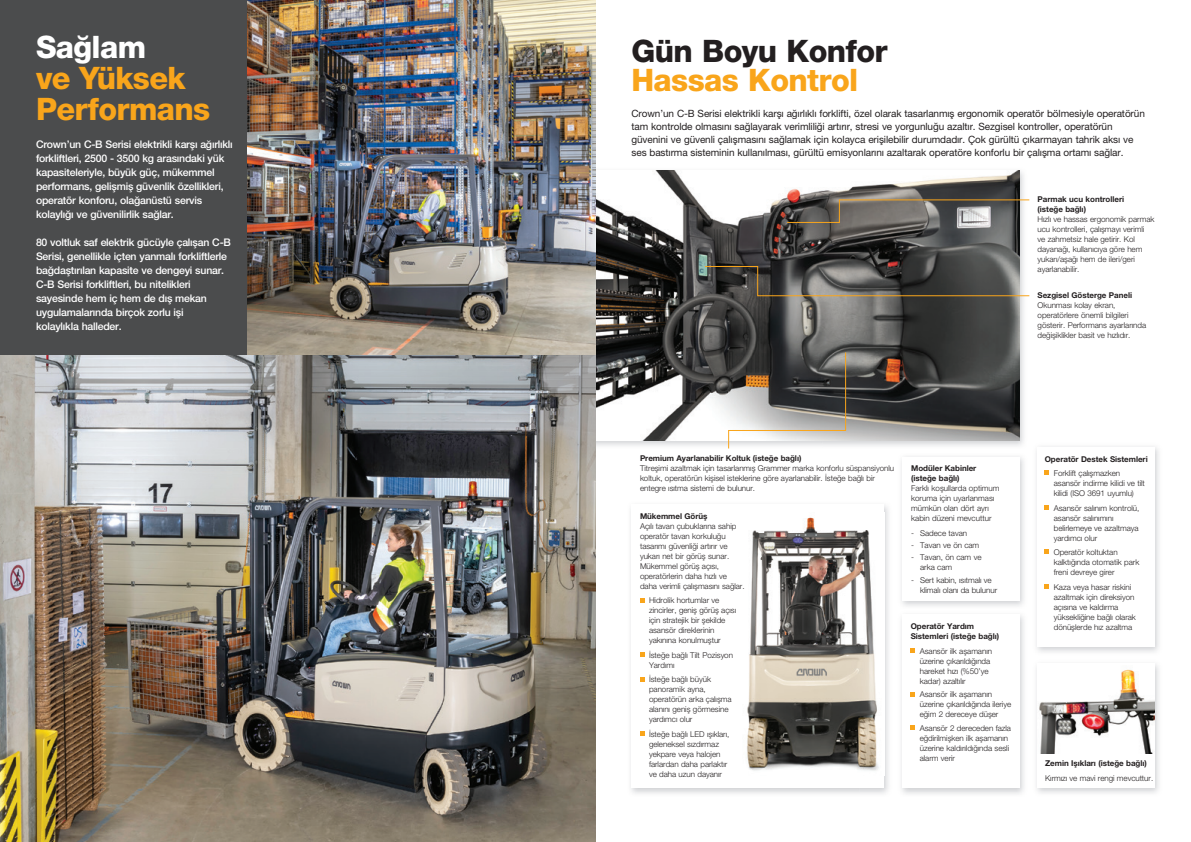
<style>
.page{position:relative;width:1191px;height:842px;background:#fff}
.page>*{position:absolute;margin:0;border:0;box-sizing:border-box;transform-origin:0 0}
.t1{font:800 31px/31px "Helvetica Neue LT Pro";letter-spacing:-.02em;color:#f9a51b}
.t2{font:800 31px "Helvetica Neue LT Pro";letter-spacing:-.02em;color:#231f20}
.t3{font:800 31px "Helvetica Neue LT Pro";letter-spacing:-.02em;color:#fff}
.t4{font:500 10.5px/14px "Helvetica Neue LT Pro";letter-spacing:-.02em;color:#fff}
.t5{font:10px/13px "Helvetica Neue LT Pro";letter-spacing:-.01em;color:#231f20}
.t6{font:300 8px/10px "Helvetica Neue LT Pro";letter-spacing:-.005em;color:#231f20}
.t7{font:700 8px/10px "Helvetica Neue LT Pro";letter-spacing:-.005em;color:#231f20}
</style>
<div class="page">
<img style="left:595px;top:167px;width:429px;height:282px">
<img style="left:595px;top:171px;width:424px;height:269px">
<img style="left:0;top:354px;width:595px;height:488px">
<img style="left:247px;top:0;width:348px;height:354px">
<div style="left:0;top:0;width:247px;height:354px;background:#4b4c4d"></div>
<img style="left:747px;top:517px;width:132px;height:254px">
<svg style="left:640px;top:598px;width:4px;height:4px"></svg>
<svg style="left:640px;top:653px;width:4px;height:4px"></svg>
<svg style="left:640px;top:677px;width:4px;height:4px"></svg>
<svg style="left:640px;top:732px;width:4px;height:4px"></svg>
<img style="left:1039px;top:669px;width:116px;height:84px">
<svg style="left:786px;top:199px;width:244px;height:24px"></svg>
<svg style="left:1044px;top:471px;width:5px;height:4px"></svg>
<svg style="left:1044px;top:505px;width:5px;height:5px"></svg>
<svg style="left:1044px;top:550px;width:5px;height:4px"></svg>
<svg style="left:1044px;top:584px;width:5px;height:5px"></svg>
<svg style="left:910px;top:649px;width:5px;height:4px"></svg>
<svg style="left:910px;top:692px;width:5px;height:4px"></svg>
<svg style="left:910px;top:725px;width:5px;height:5px"></svg>
<svg style="left:727px;top:351px;width:119px;height:98px"></svg>
<svg style="left:704px;top:265px;width:326px;height:32px"></svg>
<h1 class="t3" style="left:36px;top:29px;width:112px">Sağlam</h1>
<h1 class="t1" style="left:36px;top:63px;width:176px">ve Yüksek<br>Performans</h1>
<p class="t4" style="left:36px;top:137px;width:198px">Crown’un C-B Serisi elektrikli karşı ağırlıklı forkliftleri, 2500 - 3500 kg arasındaki yük kapasiteleriyle, büyük güç, mükemmel performans, gelişmiş güvenlik özellikleri, operatör konforu, olağanüstü servis kolaylığı ve güvenilirlik sağlar.</p>
<p class="t4" style="left:36px;top:235px;width:196px">80 voltluk saf elektrik gücüyle çalışan C-B Serisi, genellikle içten yanmalı forkliftlerle bağdaştırılan kapasite ve dengeyi sunar.<br>C-B Serisi forkliftleri, bu nitelikleri sayesinde hem iç hem de dış mekan uygulamalarında birçok zorlu işi<br>kolaylıkla halleder.</p>
<h1 class="t2" style="left:631px;top:32px;width:257px">Gün Boyu Konfor</h1>
<h1 class="t1" style="left:631px;top:64px;width:228px">Hassas Kontrol</h1>
<p class="t5" style="left:631px;top:106px;width:515px">Crown’un C-B Serisi elektrikli karşı ağırlıklı forklifti, özel olarak tasarlanmış ergonomik operatör bölmesiyle operatörün tam kontrolde olmasını sağlayarak verimliliği artırır, stresi ve yorgunluğu azaltır. Sezgisel kontroller, operatörün güvenini ve güvenli çalışmasını sağlamak için kolayca erişilebilir durumdadır. Çok gürültü çıkarmayan tahrik aksı ve ses bastırma sisteminin kullanılması, gürültü emisyonlarını azaltarak operatöre konforlu bir çalışma ortamı sağlar.</p>
<p class="t7" style="left:1037px;top:194px;width:88px">Parmak ucu kontrolleri (isteğe bağlı)</p>
<p class="t6" style="left:1037px;top:214px;width:118px">Hızlı ve hassas ergonomik parmak ucu kontrolleri, çalışmayı verimli<br>ve zahmetsiz hale getirir. Kol dayanağı, kullanıcıya göre hem yukarı/aşağı hem de ileri/geri ayarlanabilir.</p>
<p class="t7" style="left:1037px;top:290px;width:96px">Sezgisel Gösterge Paneli</p>
<p class="t6" style="left:1037px;top:300px;width:110px">Okunması kolay ekran, operatörlere önemli bilgileri gösterir. Performans ayarlarında değişiklikler basit ve hızlıdır.</p>
<p class="t7" style="left:640px;top:453px;width:163px">Premium Ayarlanabilir Koltuk (isteğe bağlı)</p>
<p class="t6" style="left:640px;top:463px;width:256px">Titreşimi azaltmak için tasarlanmış Grammer marka konforlu süspansiyonlu koltuk, operatörün kişisel isteklerine göre ayarlanabilir. İsteğe bağlı bir entegre ısıtma sistemi de bulunur.</p>
<p class="t7" style="left:640px;top:511px;width:69px">Mükemmel Görüş</p>
<p class="t6" style="left:640px;top:521px;width:106px">Açılı tavan çubuklarına sahip operatör tavan korkuluğu tasarımı güvenliği artırır ve yukarı net bir görüş sunar.<br>Mükemmel görüş açısı, operatörlerin daha hızlı ve daha verimli çalışmasını sağlar.</p>
<p class="t6" style="left:649px;top:595px;width:89px">Hidrolik hortumlar ve zincirler, geniş görüş açısı için stratejik bir şekilde asansör direklerinin yakınına konulmuştur</p>
<p class="t6" style="left:649px;top:650px;width:85px">İsteğe bağlı Tilt Pozisyon<br>Yardımı</p>
<p class="t6" style="left:649px;top:674px;width:84px">İsteğe bağlı büyük panoramik ayna, operatörün arka çalışma alanını geniş görmesine yardımcı olur</p>
<p class="t6" style="left:649px;top:729px;width:82px">İsteğe bağlı LED ışıkları, geleneksel sızdırmaz yekpare veya halojen farlardan daha parlaktır ve daha uzun dayanır</p>
<p class="t7" style="left:911px;top:463px;width:67px">Modüler Kabinler (isteğe bağlı)</p>
<p class="t6" style="left:911px;top:483px;width:90px">Farklı koşullarda optimum koruma için uyarlanması mümkün olan dört ayrı kabin düzeni mevcuttur</p>
<p class="t6" style="left:911px;top:528px;width:57px">- Sadece tavan</p>
<p class="t6" style="left:911px;top:540px;width:70px">- Tavan ve ön cam</p>
<p class="t6" style="left:920px;top:552px;width:63px;text-indent:-9px">- Tavan, ön cam ve arka cam</p>
<p class="t6" style="left:920px;top:574px;width:78px;text-indent:-9px">- Sert kabin, ısıtmalı ve klimalı olanı da bulunur</p>
<p class="t7" style="left:1044px;top:453px;width:104px">Operatör Destek Sistemleri</p>
<p class="t6" style="left:1053px;top:468px;width:93px">Forklift çalışmazken asansör indirme kilidi ve tilt kilidi (ISO 3691 uyumlu)</p>
<p class="t6" style="left:1053px;top:502px;width:87px">Asansör salınım kontrolü, asansör salınımını belirlemeye ve azaltmaya yardımcı olur</p>
<p class="t6" style="left:1053px;top:547px;width:87px">Operatör koltuktan kalktığında otomatik park freni devreye girer</p>
<p class="t6" style="left:1053px;top:581px;width:84px">Kaza veya hasar riskini azaltmak için direksiyon açısına ve kaldırma yüksekliğine bağlı olarak</p>
<p class="t7" style="left:910px;top:621px;width:65px">Operatör Yardım</p>
<p class="t6" style="left:1053px;top:621px;width:80px">dönüşlerde hız azaltma</p>
<p class="t7" style="left:910px;top:631px;width:90px">Sistemleri (isteğe bağlı)</p>
<p class="t6" style="left:919px;top:646px;width:74px">Asansör ilk aşamanın üzerine çıkarıldığında hareket hızı (%50’ye kadar) azaltılır</p>
<p class="t6" style="left:919px;top:689px;width:93px">Asansör ilk aşamanın üzerine çıkarıldığında ileriye eğim 2 dereceye düşer</p>
<p class="t6" style="left:919px;top:723px;width:93px">Asansör 2 dereceden fazla eğdirilmişken ilk aşamanın üzerine kaldırıldığında sesli alarm verir</p>
<p class="t7" style="left:1045px;top:758px;width:103px">Zemin Işıkları (isteğe bağlı)</p>
<p class="t6" style="left:1045px;top:773px;width:110px">Kırmızı ve mavi rengi mevcuttur.</p>
</div>
